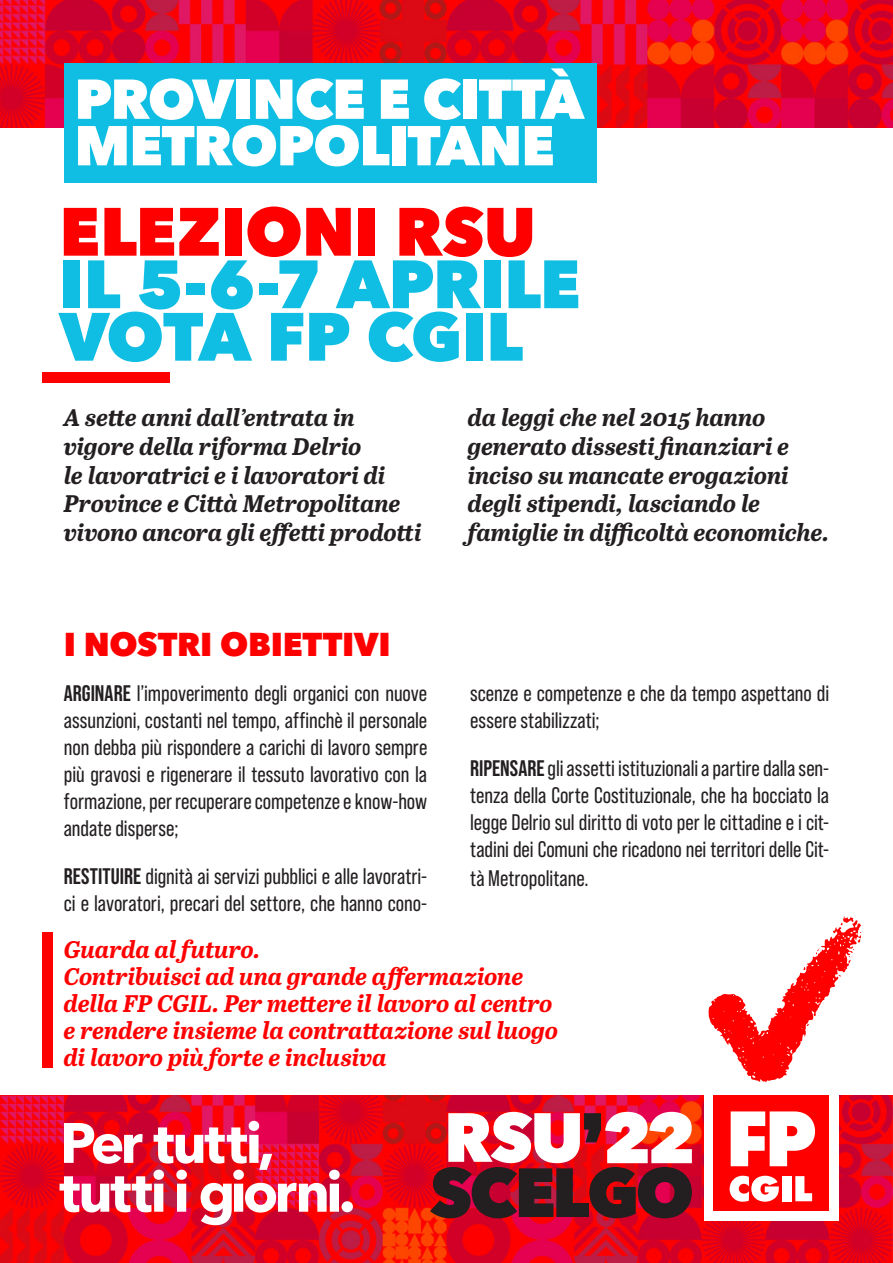
<style>
.page{position:relative;width:893px;height:1263px;background:#fff}
.page>*{position:absolute;margin:0;border:0;box-sizing:border-box;transform-origin:0 0}
.t1{font:800 67.5px/52.5px "Avenir Next";letter-spacing:-.015em;color:#11bee3}
.t2{font:800 67.5px "Avenir Next";letter-spacing:-.01em;color:#f00}
.t3{font:800 55.5px/46.5px "Avenir Next";letter-spacing:-.025em;color:#fff}
.t4{font:800 33px "Avenir Next";letter-spacing:-.005em;color:#f00}
.t5{font:italic 700 24px/28.8px "Abril Text";letter-spacing:-.005em;color:#231f20}
.t6{font:italic 700 24px/27px "Abril Text";letter-spacing:-.005em;color:#f00}
.t7{font:22.5px/27px "Bebas Neue Pro";color:#231f20;text-align:justify}
.s1{font-weight:700}
</style>
<div class="page">
<div style="left:43px;top:932px;width:10px;height:135px;background:#f00"></div>
<div style="left:43px;top:372px;width:127px;height:11px;background:#f00"></div>
<img style="left:0;top:0;width:893px;height:128px">
<img style="left:0;top:1096px;width:893px;height:167px">
<svg style="left:430px;top:1112px;width:262px;height:106px"></svg>
<div style="left:704px;top:1071px;width:134px;height:149px;background:#fff"></div>
<div style="left:713px;top:1096px;width:115px;height:115px;background:#f00"></div>
<svg style="left:730px;top:1176px;width:49px;height:26px"></svg>
<div style="left:782px;top:1176px;width:9px;height:25px;background:#fff"></div>
<svg style="left:795px;top:1176px;width:17px;height:25px"></svg>
<svg style="left:731px;top:1111px;width:84px;height:55px"></svg>
<svg style="left:708px;top:917px;width:153px;height:165px"></svg>
<svg style="left:60px;top:1121px;width:293px;height:104px"></svg>
<div style="left:64px;top:64px;width:532px;height:119px;background:#11bee3"></div>
<p class="t3" style="left:74px;top:76px;width:511px">PROVINCE E CITTÀ<br>METROPOLITANE</p>
<h1 class="t2" style="left:59px;top:190px;width:478px">ELEZIONI RSU</h1>
<h1 class="t1" style="left:59px;top:258px;width:523px">IL 5-6-7 APRILE<br>VOTA FP CGIL</h1>
<p class="t5" style="left:64px;top:402px;width:359px">A sette anni dall’entrata in vigore della riforma Delrio<br>le lavoratrici e i lavoratori di<br>Province e Città Metropolitane vivono ancora gli effetti prodotti</p>
<p class="t4" style="left:64px;top:624px;width:328px">I NOSTRI OBIETTIVI</p>
<p class="t7" style="left:64px;top:680px;width:365px"><span class="s1">ARGINARE</span> l’impoverimento degli organici con nuove assunzioni, costanti nel tempo, affinchè il personale non debba più rispondere a carichi di lavoro sempre più gravosi e rigenerare il tessuto lavorativo con la formazione, per recuperare competenze e know-how andate disperse;</p>
<p class="t7" style="left:64px;top:863px;width:365px"><span class="s1">RESTITUIRE</span> dignità ai servizi pubblici e alle lavoratri&shy;ci e lavoratori, precari del settore, che hanno cono-</p>
<p class="t5" style="left:468px;top:402px;width:363px">da leggi che nel 2015 hanno generato dissesti finanziari e inciso su mancate erogazioni degli stipendi, lasciando le famiglie in difficoltà economiche.</p>
<p class="t7" style="left:470px;top:680px;width:361px">scenze e competenze e che da tempo aspettano di essere stabilizzati;</p>
<p class="t7" style="left:470px;top:755px;width:361px;line-height:27.5px"><span class="s1">RIPENSARE</span> gli assetti istituzionali a partire dalla sen&shy;tenza della Corte Costituzionale, che ha bocciato la legge Delrio sul diritto di voto per le cittadine e i cit&shy;tadini dei Comuni che ricadono nei territori delle Cit&shy;tà Metropolitane.</p>
<p class="t6" style="left:64px;top:935px;width:496px">Guarda al futuro.<br>Contribuisci ad una grande affermazione della FP CGIL. Per mettere il lavoro al centro e rendere insieme la contrattazione sul luogo di lavoro più forte e inclusiva</p>
</div>
